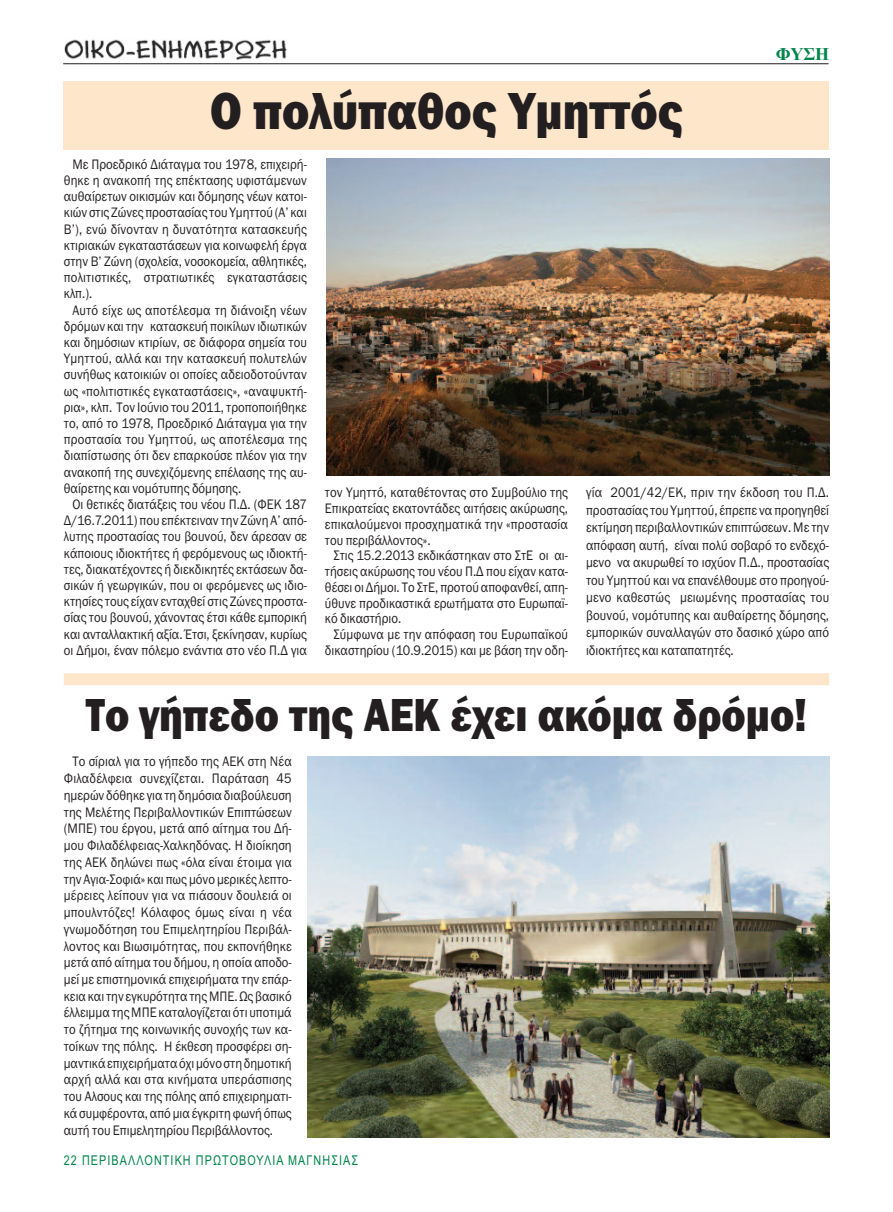
<style>
.page{position:relative;width:893px;height:1212px;background:#fff}
.page>*{position:absolute;margin:0;border:0;box-sizing:border-box;transform-origin:0 0}
.t1{font:800 54px "Franklin Gothic";color:#231f20;scale:.85 1}
.t2{font:800 48px "Franklin Gothic";color:#231f20;scale:.85 1}
.t3{font:700 18px "Times New Roman";color:#00854a}
.t4{font:14.25px/16.8px "Franklin Gothic";color:#231f20;text-align:justify;scale:.9 1}
.t5{font:13.5px "Arial";letter-spacing:.1em;color:#00854a;scale:.8 1}
</style>
<div class="page">
<img style="left:65px;top:39px;width:222px;height:22px">
<hr style="left:63px;top:63px;width:766px;height:1px;background:#231f20">
<div style="left:64px;top:81px;width:765px;height:68px;background:#fee6ca"></div>
<div style="left:64px;top:673px;width:765px;height:12px;background:#fee6ca"></div>
<img style="left:327px;top:159px;width:502px;height:316px">
<img style="left:307px;top:756px;width:522px;height:381px">
<p class="t3" style="left:776px;top:43px;width:55px">ΦΥΣΗ</p>
<h1 class="t1" style="left:210px;top:79px;width:558px">Ο πολύπαθος Υμηττός</h1>
<p class="t4" style="left:72px;top:155px;width:262px">Με Προεδρικό Διάταγμα του 1978, επιχειρή-</p>
<p class="t4" style="left:64px;top:172px;width:272px">θηκε η ανακοπή της επέκτασης υφιστάμενων</p>
<p class="t4" style="left:64px;top:188px;width:272px">αυθαίρετων οικισμών και δόμησης νέων κατοι-</p>
<p class="t4" style="left:64px;top:204px;width:272px">κιών στις Ζώνες προστασίας του Υμηττού (Α’ και</p>
<p class="t4" style="left:64px;top:220px;width:272px">Β’), ενώ δίνονταν η δυνατότητα κατασκευής</p>
<p class="t4" style="left:64px;top:236px;width:272px">κτιριακών εγκαταστάσεων για κοινωφελή έργα</p>
<p class="t4" style="left:64px;top:253px;width:272px">στην Β’ Ζώνη (σχολεία, νοσοκομεία, αθλητικές,</p>
<p class="t4" style="left:64px;top:269px;width:272px">πολιτιστικές, στρατιωτικές εγκαταστάσεις</p>
<p class="t4" style="left:64px;top:285px;width:33px">κλπ.).</p>
<p class="t4" style="left:72px;top:301px;width:262px">Αυτό είχε ως αποτέλεσμα τη διάνοιξη νέων</p>
<p class="t4" style="left:64px;top:317px;width:272px">δρόμων και την κατασκευή ποικίλων ιδιωτικών</p>
<p class="t4" style="left:64px;top:334px;width:272px">και δημόσιων κτιρίων, σε διάφορα σημεία του</p>
<p class="t4" style="left:64px;top:350px;width:272px">Υμηττού, αλλά και την κατασκευή πολυτελών</p>
<p class="t4" style="left:64px;top:366px;width:272px">συνήθως κατοικιών οι οποίες αδειοδοτούνταν</p>
<p class="t4" style="left:64px;top:382px;width:272px">ως «πολιτιστικές εγκαταστάσεις», «αναψυκτή-</p>
<p class="t4" style="left:64px;top:398px;width:272px">ρια», κλπ. Τον Ιούνιο του 2011, τροποποιήθηκε</p>
<p class="t4" style="left:64px;top:415px;width:272px">το, από το 1978, Προεδρικό Διάταγμα για την</p>
<p class="t4" style="left:64px;top:431px;width:272px">προστασία του Υμηττού, ως αποτέλεσμα της</p>
<p class="t4" style="left:64px;top:447px;width:272px">διαπίστωσης ότι δεν επαρκούσε πλέον για την</p>
<p class="t4" style="left:64px;top:463px;width:272px">ανακοπή της συνεχιζόμενης επέλασης της αυ-</p>
<p class="t4" style="left:64px;top:479px;width:199px">θαίρετης και νομότυπης δόμησης.</p>
<p class="t4" style="left:72px;top:496px;width:262px">Οι θετικές διατάξεις του νέου Π.Δ. (ΦΕΚ 187</p>
<p class="t4" style="left:64px;top:512px;width:272px">Δ/16.7.2011) που επέκτειναν την Ζώνη Α’ από-</p>
<p class="t4" style="left:64px;top:528px;width:272px">λυτης προστασίας του βουνού, δεν άρεσαν σε</p>
<p class="t4" style="left:64px;top:544px;width:272px">κάποιους ιδιοκτήτες ή φερόμενους ως ιδιοκτή-</p>
<p class="t4" style="left:64px;top:560px;width:272px">τες, διακατέχοντες ή διεκδικητές εκτάσεων δα-</p>
<p class="t4" style="left:64px;top:577px;width:272px">σικών ή γεωργικών, που οι φερόμενες ως ιδιο-</p>
<p class="t4" style="left:64px;top:593px;width:272px">κτησίες τους είχαν ενταχθεί στις Ζώνες προστα-</p>
<p class="t4" style="left:64px;top:609px;width:272px">σίας του βουνού, χάνοντας έτσι κάθε εμπορική</p>
<p class="t4" style="left:64px;top:625px;width:272px">και ανταλλακτική αξία. Έτσι, ξεκίνησαν, κυρίως</p>
<p class="t4" style="left:64px;top:641px;width:272px">οι Δήμοι, έναν πόλεμο ενάντια στο νέο Π.Δ για</p>
<p class="t4" style="left:586px;top:483px;width:272px;line-height:17.5px">γία 2001/42/ΕΚ, πριν την έκδοση του Π.Δ. προστασίας του Υμηττού, έπρεπε να προηγηθεί εκτίμηση περιβαλλοντικών επιπτώσεων. Με την απόφαση αυτή, είναι πολύ σοβαρό το ενδεχό&shy;μενο να ακυρωθεί το ισχύον Π.Δ., προστασίας του Υμηττού και να επανέλθουμε στο προηγού&shy;μενο καθεστώς μειωμένης προστασίας του βουνού, νομότυπης και αυθαίρετης δόμησης, εμπορικών συναλλαγών στο δασικό χώρο από ιδιοκτήτες και καταπατητές.</p>
<h2 class="t2" style="left:86px;top:686px;width:850px">Το γήπεδο της ΑΕΚ έχει ακόμα δρόμο!</h2>
<p class="t4" style="left:64px;top:753px;width:255px;text-indent:9px">Το σίριαλ για το γήπεδο της ΑΕΚ στη Νέα Φιλαδέλφεια συνεχίζεται. Παράταση 45 ημερών δόθηκε γιατη δημόσιαδιαβούλευση της Μελέτης Περιβαλλοντικών Επιπτώσεων (ΜΠΕ) του έργου, μετά από αίτημα του Δή&shy;μου Φιλαδέλφειας-Χαλκηδόνας. Η διοίκηση της ΑΕΚ δηλώνει πως «όλα είναι έτοιμα για την Αγια-Σοφιά» και πως μόνο μερικές λεπτο&shy;μέρειες λείπουν για να πιάσουν δουλειά οι μπουλντόζες! Κόλαφος όμως είναι η νέα γνωμοδότηση του Επιμελητηρίου Περιβάλ&shy;λοντος και Βιωσιμότητας, που εκπονήθηκε μετά από αίτημα του δήμου, η οποία αποδο&shy;μεί με επιστημονικά επιχειρήματα την επάρ&shy;κειακαι την εγκυρότητατης ΜΠΕ.Ως βασικό έλλειμματης ΜΠΕ καταλογίζεται ότι υποτιμά το ζήτημα της κοινωνικής συνοχής των κα&shy;τοίκων της πόλης. Η έκθεση προσφέρει ση&shy;μαντικάεπιχειρήματαόχιμόνοστηδημοτική αρχή αλλά και στα κινήματα υπεράσπισης του Αλσους και της πόλης από επιχειρηματι&shy;κάσυμφέροντα,από μιαέγκριτηφωνή όπως αυτή του Επιμελητηρίου Περιβάλλοντος.</p>
<p class="t4" style="left:325px;top:484px;width:272px">τον Υμηττό, καταθέτοντας στο Συμβούλιο της</p>
<p class="t4" style="left:325px;top:500px;width:272px">Επικρατείας εκατοντάδες αιτήσεις ακύρωσης,</p>
<p class="t4" style="left:325px;top:515px;width:272px">επικαλούμενοι προσχηματικά την «προστασία</p>
<p class="t4" style="left:325px;top:531px;width:119px">του περιβάλλοντος».</p>
<p class="t4" style="left:333px;top:547px;width:262px">Στις 15.2.2013 εκδικάστηκαν στο ΣτΕ οι αι-</p>
<p class="t4" style="left:325px;top:563px;width:272px">τήσεις ακύρωσης του νέου Π.Δ που είχαν κατα-</p>
<p class="t4" style="left:325px;top:578px;width:272px">θέσει οι Δήμοι. Το ΣτΕ, προτού αποφανθεί, απη-</p>
<p class="t4" style="left:325px;top:594px;width:272px">ύθυνε προδικαστικά ερωτήματα στο Ευρωπαϊ-</p>
<p class="t4" style="left:325px;top:610px;width:86px">κό δικαστήριο.</p>
<p class="t4" style="left:333px;top:626px;width:262px">Σύμφωνα με την απόφαση του Ευρωπαϊκού</p>
<p class="t4" style="left:325px;top:641px;width:272px">δικαστηρίου (10.9.2015) και με βάση την οδη-</p>
<p class="t5" style="left:64px;top:1153px;width:369px">22 ΠΕΡΙΒΑΛΛΟΝΤΙΚΗ ΠΡΩΤΟΒΟΥΛΙΑ ΜΑΓΝΗΣΙΑΣ</p>
</div>
